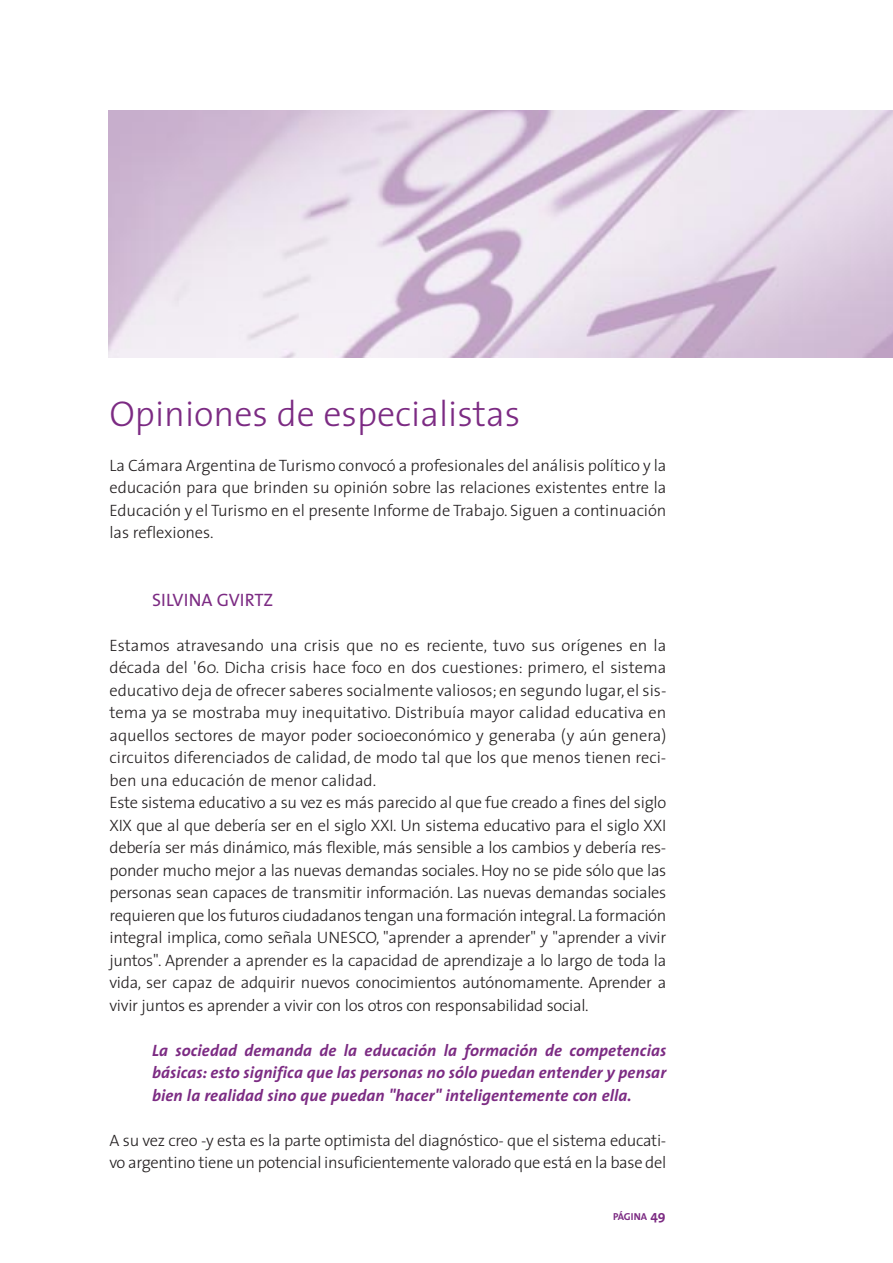
<style>
.page{position:relative;width:893px;height:1263px;background:#fff}
.page>*{position:absolute;margin:0;border:0;box-sizing:border-box;transform-origin:0 0}
.t1{font:300 36px "The Sans";color:#7c2b83}
.t2{font:18px "The Sans";color:#7c2b83}
.t3{font:300 16.5px/22.5px "The Sans";letter-spacing:-.02em;color:#231f20}
.t4{font:italic 700 16.5px/22.5px "The Sans";letter-spacing:.005em;color:#7c2b83;text-align:justify}
.t5{font:700 10.2px "The Sans";color:#7c2b83}
.s1{font-size:13.5px}
</style>
<div class="page">
<img style="left:108px;top:111px;width:785px;height:247px">
<h1 class="t1" style="left:110px;top:397px;width:412px">Opiniones de especialistas</h1>
<p class="t3" style="left:110px;top:456px;width:558px;text-align:justify">La Cámara Argentina de Turismo convocó a profesionales del análisis político y la educación para que brinden su opinión sobre las relaciones existentes entre la Educación y el Turismo en el presente Informe de Trabajo. Siguen a continuación las reflexiones.</p>
<p class="t2" style="left:152px;top:591px;width:123px">SILVINA GVIRTZ</p>
<p class="t3" style="left:110px;top:636px;width:558px">Estamos atravesando una crisis que no es reciente, tuvo sus orígenes en la década del '60. Dicha crisis hace foco en dos cuestiones: primero, el sistema educativo deja de ofrecer saberes socialmente valiosos; en segundo lugar, el sis&shy;tema ya se mostraba muy inequitativo. Distribuía mayor calidad educativa en aquellos sectores de mayor poder socioeconómico y generaba (y aún genera) circuitos diferenciados de calidad, de modo tal que los que menos tienen reci&shy;ben una educación de menor calidad.<br>Este sistema educativo a su vez es más parecido al que fue creado a fines del siglo XIX que al que debería ser en el siglo XXI. Un sistema educativo para el siglo XXI debería ser más dinámico, más flexible, más sensible a los cambios y debería res&shy;ponder mucho mejor a las nuevas demandas sociales. Hoy no se pide sólo que las personas sean capaces de transmitir información. Las nuevas demandas sociales requieren que los futuros ciudadanos tengan una formación integral. La formación integral implica, como señala UNESCO, "aprender a aprender" y "aprender a vivir juntos". Aprender a aprender es la capacidad de aprendizaje a lo largo de toda la vida, ser capaz de adquirir nuevos conocimientos autónomamente. Aprender a vivir juntos es aprender a vivir con los otros con responsabilidad social.</p>
<p class="t4" style="left:152px;top:1041px;width:516px">La sociedad demanda de la educación la formación de competencias básicas: esto significa que las personas no sólo puedan entender y pensar bien la realidad sino que puedan "hacer" inteligentemente con ella.</p>
<p class="t3" style="left:110px;top:1131px;width:558px">A su vez creo -y esta es la parte optimista del diagnóstico- que el sistema educati&shy;vo argentino tiene un potencial insuficientemente valorado que está en la base del</p>
<p class="t5" style="left:613px;top:1212px;width:54px">PÁGINA <span class="s1">49</span></p>
</div>
